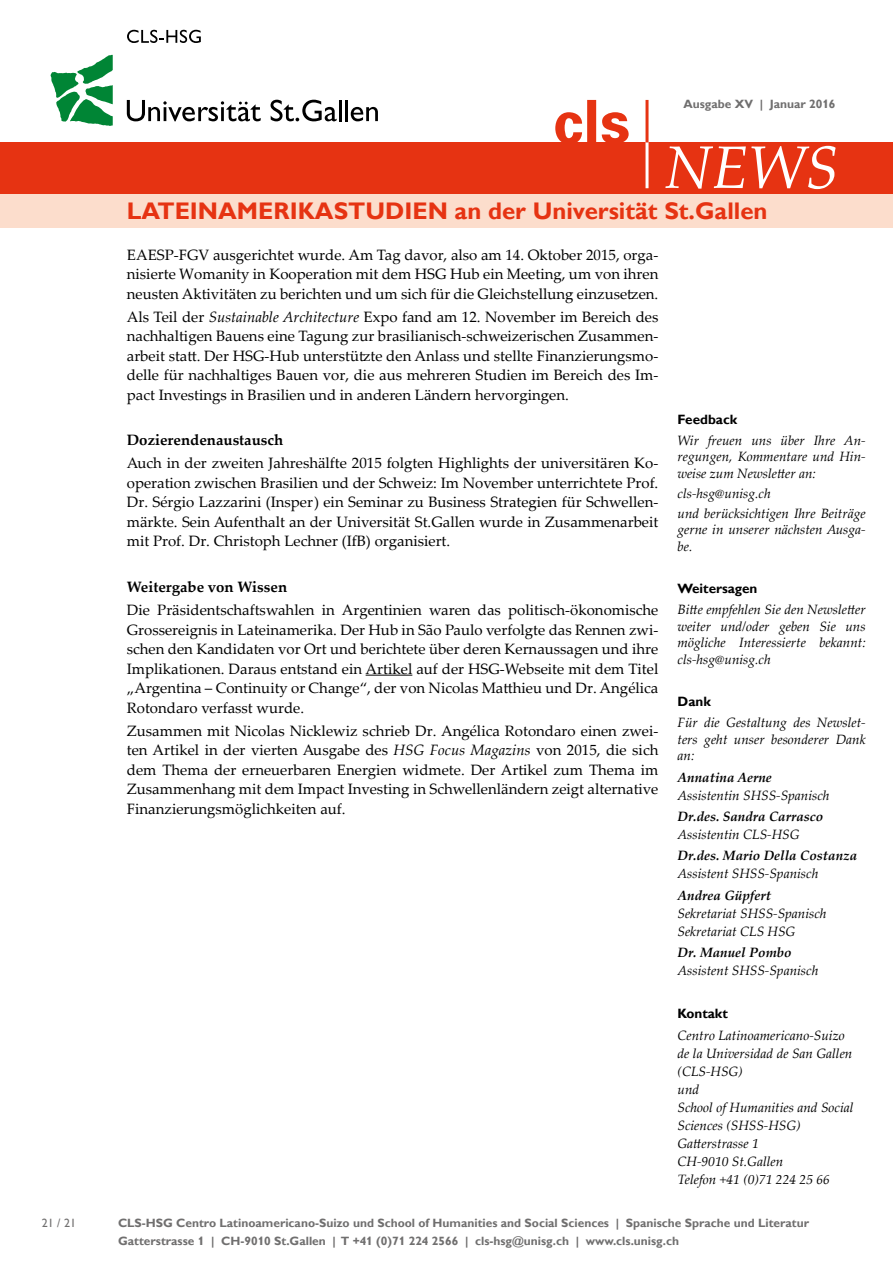
<style>
.page{position:relative;width:893px;height:1263px;background:#fff}
.page>*{position:absolute;margin:0;border:0;box-sizing:border-box;transform-origin:0 0}
.t1{font:700 24px "Gill Alt One";color:#e63312}
.t2{font:15px/19.5px "Palatino Linotype";color:#000;text-align:justify}
.t3{font:700 15px "Palatino Linotype";color:#000}
.t4{font:italic 13.5px/18px "Palatino Linotype";color:#000}
.t5{font:italic 700 13.5px "Palatino Linotype";color:#000}
.t6{font:700 13.5px "Gill Alt One";color:#000}
.t7{font:700 12px/18px "Gill Alt One";color:#706f6f}
.t8{font:12px "Gill Sans";color:#706f6f}
.s1{font-style:italic}
</style>
<div class="page">
<hr style="left:366px;top:675px;width:46px;height:1px;background:#000">
<div style="left:0;top:194px;width:893px;height:33px;background:#fcddcc"></div>
<div style="left:0;top:142px;width:893px;height:52px;background:#e63312"></div>
<svg style="left:555px;top:100px;width:74px;height:42px"></svg>
<svg style="left:665px;top:146px;width:171px;height:43px"></svg>
<hr style="left:645px;top:100px;width:3px;height:88px;background:#fff">
<hr style="left:645px;top:100px;width:3px;height:42px;background:#e63312">
<svg style="left:51px;top:55px;width:62px;height:71px"></svg>
<svg style="left:127px;top:100px;width:134px;height:21px"></svg>
<svg style="left:271px;top:100px;width:66px;height:21px"></svg>
<hr style="left:339px;top:100px;width:3px;height:21px;background:#000">
<hr style="left:345px;top:100px;width:3px;height:21px;background:#000">
<svg style="left:351px;top:107px;width:27px;height:14px"></svg>
<svg style="left:127px;top:30px;width:74px;height:13px"></svg>
<p class="t8" style="left:42px;top:1216px;width:36px">21 / 21</p>
<p class="t7" style="left:683px;top:95px;width:154px">Ausgabe XV | Januar 2016</p>
<h1 class="t1" style="left:127px;top:197px;width:642px">LATEINAMERIKASTUDIEN an der Universität St.Gallen</h1>
<p class="t2" style="left:127px;top:244px;width:533px">EAESP-FGV ausgerichtet wurde. Am Tag davor, also am 14. Oktober 2015, orga&shy;nisierte Womanity in Kooperation mit dem HSG Hub ein Meeting, um von ihren neusten Aktivitäten zu berichten und um sich für die Gleichstellung einzusetzen.</p>
<p class="t2" style="left:127px;top:306px;width:533px">Als Teil der <span class="s1">Sustainable Architecture</span> Expo fand am 12. November im Bereich des nachhaltigen Bauens eine Tagung zur brasilianisch-schweizerischen Zusammen&shy;arbeit statt. Der HSG-Hub unterstützte den Anlass und stellte Finanzierungsmo&shy;delle für nachhaltiges Bauen vor, die aus mehreren Studien im Bereich des Im&shy;pact Investings in Brasilien und in anderen Ländern hervorgingen.</p>
<p class="t3" style="left:127px;top:430px;width:158px">Dozierendenaustausch</p>
<p class="t2" style="left:127px;top:453px;width:533px">Auch in der zweiten Jahreshälfte 2015 folgten Highlights der universitären Ko&shy;operation zwischen Brasilien und der Schweiz: Im November unterrichtete Prof.<br>Dr. Sérgio Lazzarini (Insper) ein Seminar zu Business Strategien für Schwellen&shy;märkte. Sein Aufenthalt an der Universität St.Gallen wurde in Zusammenarbeit mit Prof. Dr. Christoph Lechner (IfB) organisiert.</p>
<p class="t3" style="left:127px;top:576px;width:162px">Weitergabe von Wissen</p>
<p class="t2" style="left:127px;top:600px;width:533px">Die Präsidentschaftswahlen in Argentinien waren das politisch-ökonomische Grossereignis in Lateinamerika. Der Hub in São Paulo verfolgte das Rennen zwi&shy;schen den Kandidaten vor Ort und berichtete über deren Kernaussagen und ihre Implikationen. Daraus entstand ein Artikel auf der HSG-Webseite mit dem Titel „Argentina – Continuity or Change“, der von Nicolas Matthieu und Dr. Angélica Rotondaro verfasst wurde.</p>
<p class="t2" style="left:127px;top:720px;width:533px">Zusammen mit Nicolas Nicklewiz schrieb Dr. Angélica Rotondaro einen zwei&shy;ten Artikel in der vierten Ausgabe des <span class="s1">HSG Focus Magazins</span> von 2015, die sich dem Thema der erneuerbaren Energien widmete. Der Artikel zum Thema im Zusammenhang mit dem Impact Investing in Schwellenländern zeigt alternative Finanzierungsmöglichkeiten auf.</p>
<p class="t6" style="left:677px;top:412px;width:61px">Feedback</p>
<p class="t4" style="left:677px;top:431px;width:190px;line-height:16.5px;text-align:justify">Wir freuen uns über Ihre An&shy;regungen, Kommentare und Hin&shy;weise zum Newsletter an:</p>
<p class="t4" style="left:677px;top:482px;width:190px;line-height:20px">cls-hsg@unisg.ch<br>und berücksichtigen Ihre Beiträge</p>
<p class="t4" style="left:677px;top:521px;width:190px;line-height:16.5px">gerne in unserer nächsten Ausga&shy;be.</p>
<p class="t6" style="left:677px;top:581px;width:81px">Weitersagen</p>
<p class="t4" style="left:677px;top:601px;width:190px;line-height:16.5px;text-align:justify">Bitte empfehlen Sie den Newsletter weiter und/oder geben Sie uns mögliche Interessierte bekannt: cls-hsg@unisg.ch</p>
<p class="t6" style="left:677px;top:694px;width:35px">Dank</p>
<p class="t4" style="left:677px;top:714px;width:190px;line-height:16.5px;text-align:justify">Für die Gestaltung des Newslet&shy;ters geht unser besonderer Dank an:</p>
<p class="t5" style="left:677px;top:767px;width:96px">Annatina Aerne</p>
<p class="t4" style="left:677px;top:785px;width:154px">Assistentin SHSS-Spanisch</p>
<p class="t5" style="left:677px;top:807px;width:147px">Dr.des. Sandra Carrasco</p>
<p class="t4" style="left:677px;top:825px;width:123px">Assistentin CLS-HSG</p>
<p class="t5" style="left:677px;top:846px;width:181px">Dr.des. Mario Della Costanza</p>
<p class="t4" style="left:677px;top:864px;width:142px">Assistent SHSS-Spanisch</p>
<p class="t5" style="left:677px;top:885px;width:95px">Andrea Güpfert</p>
<p class="t4" style="left:677px;top:904px;width:151px">Sekretariat SHSS-Spanisch<br>Sekretariat CLS HSG</p>
<p class="t5" style="left:677px;top:943px;width:116px">Dr. Manuel Pombo</p>
<p class="t4" style="left:677px;top:961px;width:142px">Assistent SHSS-Spanisch</p>
<p class="t6" style="left:677px;top:1005px;width:52px">Kontakt</p>
<p class="t4" style="left:677px;top:1026px;width:177px">Centro Latinoamericano-Suizo de la Universidad de San Gallen (CLS-HSG)<br>und<br>School of Humanities and Social<br>Sciences (SHSS-HSG)<br>Gatterstrasse 1<br>CH-9010 St.Gallen<br>Telefon +41 (0)71 224 25 66</p>
<p class="t7" style="left:118px;top:1214px;width:693px">CLS-HSG Centro Latinoamericano-Suizo und School of Humanities and Social Sciences | Spanische Sprache und Literatur<br>Gatterstrasse 1 | CH-9010 St.Gallen | T +41 (0)71 224 2566 | cls-hsg@unisg.ch | www.cls.unisg.ch</p>
</div>
